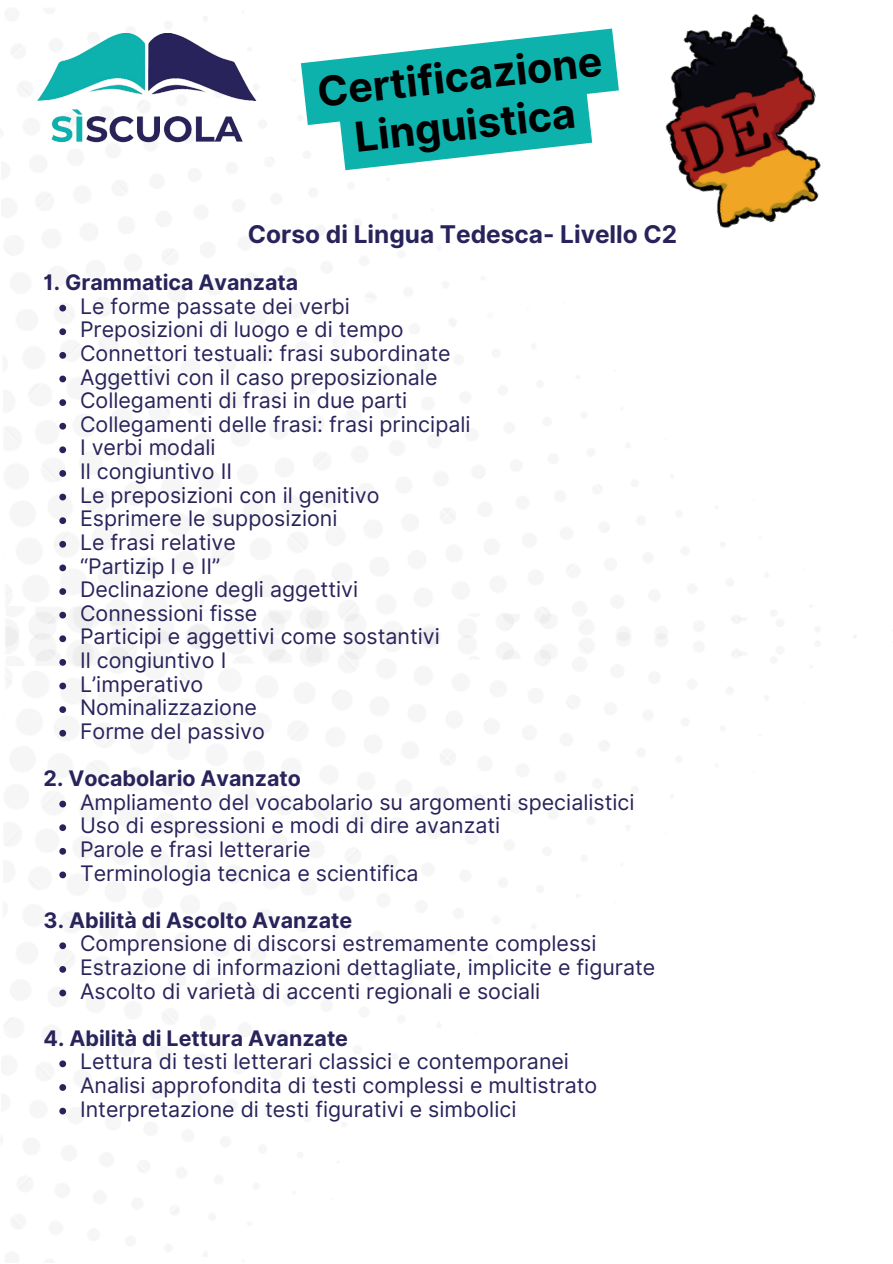
<style>
.page{position:relative;width:893px;height:1264px;background:#fff}
.page>*{position:absolute;margin:0;border:0;box-sizing:border-box;transform-origin:0 0}
.t1{font:700 41.25px/48.9px "Inter";color:#000;text-align:center}
.t2{font:700 24.45px "Inter";color:#28235a}
.t3{font:21.45px "Inter";color:#28235a}
.t4{font:700 21.45px "Inter";color:#28235a}
</style>
<div class="page">
<img style="left:4px;top:606px;width:852px;height:623px">
<img style="left:37px;top:33px;width:220px;height:110px">
<svg style="left:59px;top:305px;width:7px;height:6px"></svg>
<svg style="left:59px;top:328px;width:7px;height:7px"></svg>
<svg style="left:59px;top:352px;width:7px;height:7px"></svg>
<svg style="left:59px;top:375px;width:7px;height:7px"></svg>
<svg style="left:59px;top:399px;width:7px;height:7px"></svg>
<svg style="left:59px;top:423px;width:7px;height:6px"></svg>
<svg style="left:59px;top:446px;width:7px;height:7px"></svg>
<svg style="left:59px;top:470px;width:7px;height:7px"></svg>
<svg style="left:59px;top:493px;width:7px;height:7px"></svg>
<svg style="left:59px;top:517px;width:7px;height:7px"></svg>
<svg style="left:59px;top:541px;width:7px;height:6px"></svg>
<svg style="left:59px;top:564px;width:7px;height:7px"></svg>
<svg style="left:59px;top:588px;width:7px;height:7px"></svg>
<svg style="left:59px;top:611px;width:7px;height:7px"></svg>
<svg style="left:59px;top:635px;width:7px;height:7px"></svg>
<svg style="left:59px;top:659px;width:7px;height:6px"></svg>
<svg style="left:59px;top:682px;width:7px;height:7px"></svg>
<svg style="left:59px;top:706px;width:7px;height:7px"></svg>
<svg style="left:59px;top:729px;width:7px;height:7px"></svg>
<svg style="left:59px;top:800px;width:7px;height:7px"></svg>
<svg style="left:59px;top:824px;width:7px;height:7px"></svg>
<svg style="left:59px;top:848px;width:7px;height:6px"></svg>
<svg style="left:59px;top:871px;width:7px;height:7px"></svg>
<svg style="left:59px;top:942px;width:7px;height:7px"></svg>
<svg style="left:59px;top:966px;width:7px;height:6px"></svg>
<svg style="left:59px;top:989px;width:7px;height:7px"></svg>
<svg style="left:59px;top:1060px;width:7px;height:7px"></svg>
<svg style="left:59px;top:1084px;width:7px;height:6px"></svg>
<svg style="left:59px;top:1107px;width:7px;height:7px"></svg>
<img style="left:665px;top:14px;width:156px;height:214px">
<svg style="left:301px;top:29px;width:318px;height:142px;fill:#0eb2ad"></svg>
<p class="t1" style="left:315px;top:67px;width:288px;rotate:-6deg">Certificazione<br>Linguistica</p>
<p class="t2" style="left:248px;top:219px;width:431px">Corso di Lingua Tedesca- Livello C2</p>
<p class="t4" style="left:44px;top:269px;width:256px">1. Grammatica Avanzata</p>
<p class="t3" style="left:80px;top:293px;width:271px">Le forme passate dei verbi</p>
<p class="t3" style="left:80px;top:317px;width:325px">Preposizioni di luogo e di tempo</p>
<p class="t3" style="left:80px;top:340px;width:372px">Connettori testuali: frasi subordinate</p>
<p class="t3" style="left:80px;top:364px;width:359px">Aggettivi con il caso preposizionale</p>
<p class="t3" style="left:80px;top:387px;width:329px">Collegamenti di frasi in due parti</p>
<p class="t3" style="left:80px;top:411px;width:392px">Collegamenti delle frasi: frasi principali</p>
<p class="t3" style="left:80px;top:435px;width:137px">I verbi modali</p>
<p class="t3" style="left:80px;top:458px;width:153px">Il congiuntivo II</p>
<p class="t3" style="left:80px;top:482px;width:301px">Le preposizioni con il genitivo</p>
<p class="t3" style="left:80px;top:505px;width:259px">Esprimere le supposizioni</p>
<p class="t3" style="left:80px;top:529px;width:157px">Le frasi relative</p>
<p class="t3" style="left:80px;top:553px;width:142px">“Partizip I e II”</p>
<p class="t3" style="left:80px;top:576px;width:280px">Declinazione degli aggettivi</p>
<p class="t3" style="left:80px;top:600px;width:179px">Connessioni fisse</p>
<p class="t3" style="left:80px;top:623px;width:361px">Participi e aggettivi come sostantivi</p>
<p class="t3" style="left:80px;top:647px;width:148px">Il congiuntivo I</p>
<p class="t3" style="left:80px;top:671px;width:125px">L’imperativo</p>
<p class="t3" style="left:80px;top:694px;width:178px">Nominalizzazione</p>
<p class="t3" style="left:80px;top:718px;width:186px">Forme del passivo</p>
<p class="t4" style="left:44px;top:765px;width:259px">2. Vocabolario Avanzato</p>
<p class="t3" style="left:80px;top:789px;width:556px">Ampliamento del vocabolario su argomenti specialistici</p>
<p class="t3" style="left:80px;top:812px;width:421px">Uso di espressioni e modi di dire avanzati</p>
<p class="t3" style="left:80px;top:836px;width:232px">Parole e frasi letterarie</p>
<p class="t3" style="left:80px;top:860px;width:340px">Terminologia tecnica e scientifica</p>
<p class="t4" style="left:44px;top:907px;width:310px">3. Abilità di Ascolto Avanzate</p>
<p class="t3" style="left:80px;top:930px;width:518px">Comprensione di discorsi estremamente complessi</p>
<p class="t3" style="left:80px;top:954px;width:576px">Estrazione di informazioni dettagliate, implicite e figurate</p>
<p class="t3" style="left:80px;top:978px;width:462px">Ascolto di varietà di accenti regionali e sociali</p>
<p class="t4" style="left:44px;top:1025px;width:306px">4. Abilità di Lettura Avanzate</p>
<p class="t3" style="left:80px;top:1048px;width:490px">Lettura di testi letterari classici e contemporanei</p>
<p class="t3" style="left:80px;top:1072px;width:518px">Analisi approfondita di testi complessi e multistrato</p>
<p class="t3" style="left:80px;top:1096px;width:438px">Interpretazione di testi figurativi e simbolici</p>
</div>
